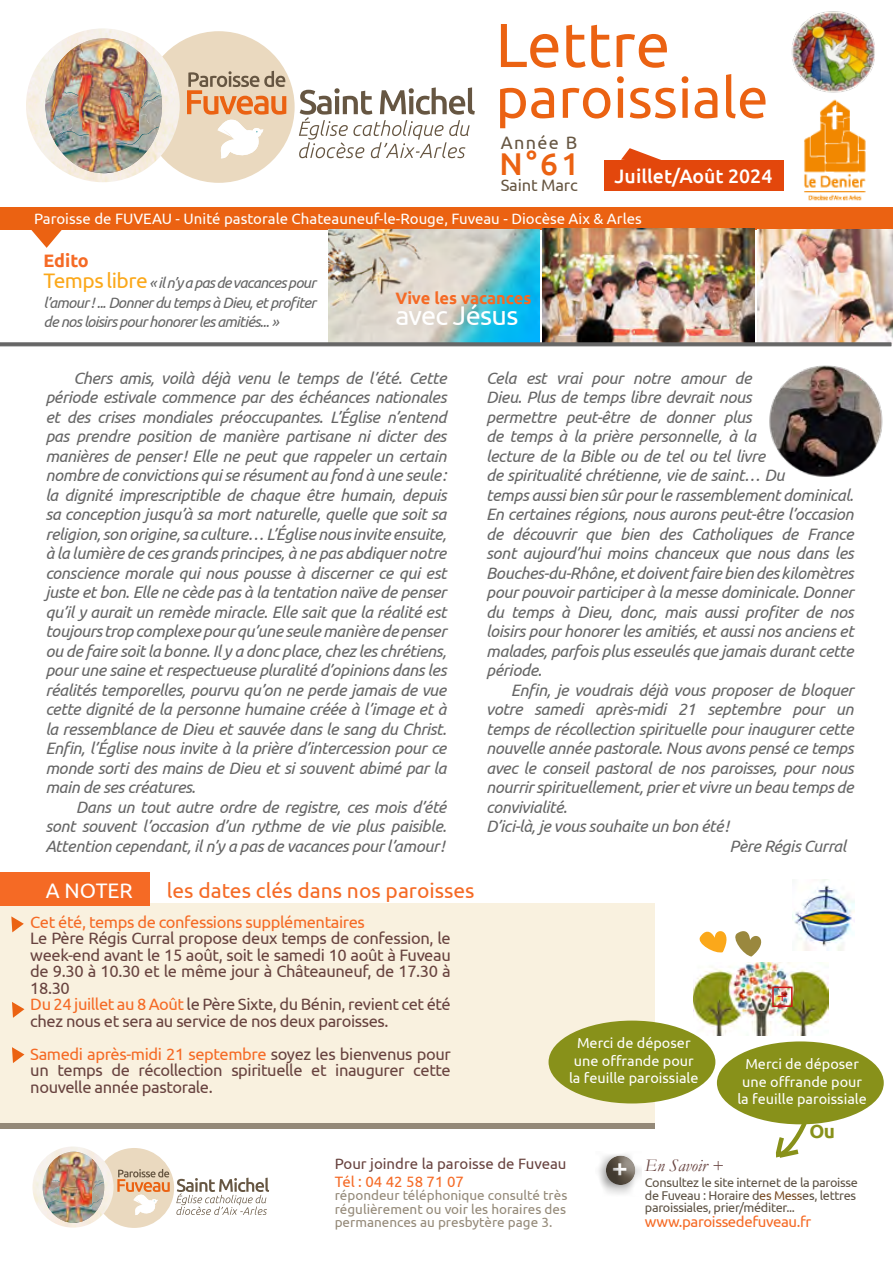
<style>
.page{position:relative;width:893px;height:1263px;background:#fff}
.page>*{position:absolute;margin:0;border:0;box-sizing:border-box;transform-origin:0 0}
.t1{font:62.1px "Ubuntu";color:#eb6212}
.t2{font:56.4px "Ubuntu";color:#eb6212}
.t3{font:500 31.5px "Ubuntu";color:#eb6212}
.t4{font:27px "Ubuntu";letter-spacing:-.025em;color:#fff}
.t5{font:500 25.65px "Ubuntu";color:#fff}
.t6{font:21px "Ubuntu";color:#f56a25}
.t7{font:21px "Ubuntu";color:#fff}
.t8{font:500 19.5px "Ubuntu";color:#fff}
.t9{font:700 19.05px "Ubuntu";color:#88911a}
.t10{font:18px "Ubuntu";letter-spacing:.075em;color:#665642}
.t11{font:700 18px "Ubuntu";letter-spacing:-.005em;color:#f56a25}
.t12{font:18px "Minion Pro";color:#cd1719}
.t13{font:italic 17.7px "Garamond";color:#68433f}
.t14{font:italic 16.5px/19.5px "Ubuntu";letter-spacing:-.025em;color:#666;text-align:justify}
.t15{font:16.5px/16.5px "Ubuntu";letter-spacing:-.025em;color:#68433f;text-align:justify}
.t16{font:16.5px "Ubuntu";letter-spacing:-.025em;color:#f56a25}
.t17{font:700 16.5px "Ubuntu";color:#f56a25}
.t18{font:16.5px "Ubuntu";letter-spacing:-.01em;color:#665642}
.t19{font:italic 15px/19.5px "Ubuntu";letter-spacing:-.05em;color:#666;text-align:justify}
.t20{font:15px "Ubuntu";color:#fff}
.t21{font:15px "Ubuntu";color:#68433f}
.t22{font:15px "Ubuntu";letter-spacing:-.025em;color:#f56a25}
.t23{font:15px "Ubuntu";color:#f56a25}
.t24{font:14.4px/17.4px "Ubuntu";color:#fff;text-align:center}
.t25{font:13.5px/13.5px "Ubuntu";color:#948978;text-align:justify}
.t26{font:12.75px/12.8px "Ubuntu";letter-spacing:-.025em;color:#5e5345}
.s1{font-style:normal;font-size:21px;color:#fba81a}
.s2{color:#f56a25}
.s3{color:#7c4e27}
</style>
<div class="page">
<div style="left:0;top:903px;width:655px;height:226px;background:#f9f1df"></div>
<img style="left:694px;top:963px;width:135px;height:72px">
<img style="left:783px;top:99px;width:83px;height:102px">
<svg style="left:31px;top:230px;width:31px;height:18px"></svg>
<div style="left:595px;top:1151px;width:46px;height:45px;background:#000;opacity:.46"></div>
<div style="left:606px;top:1138px;width:42px;height:59px;background:#fff"></div>
<div style="left:606px;top:1145px;width:34px;height:57px;background:#000;opacity:.3"></div>
<div style="left:94px;top:1148px;width:80px;height:80px;background:#ead9bf;border-radius:50%"></div>
<img style="left:32px;top:1146px;width:82px;height:81px;border-radius:41px">
<img style="left:92px;top:1152px;width:12px;height:71px">
<img style="left:42px;top:1159px;width:1px;height:55px">
<img style="left:43px;top:1152px;width:49px;height:71px">
<svg style="left:80px;top:1180px;width:25px;height:28px"></svg>
<svg style="left:43px;top:1188px;width:23px;height:16px"></svg>
<svg style="left:117px;top:1169px;width:53px;height:46px"></svg>
<svg style="left:176px;top:1177px;width:93px;height:38px"></svg>
<img style="left:46px;top:1181px;width:15px;height:3px">
<img style="left:83px;top:1181px;width:15px;height:3px">
<div style="left:0;top:207px;width:893px;height:23px;background:#eb6212"></div>
<div style="left:143px;top:31px;width:152px;height:152px;background:#ead9bf;border-radius:50%"></div>
<img style="left:26px;top:28px;width:154px;height:154px;border-radius:77px">
<img style="left:139px;top:38px;width:23px;height:135px">
<img style="left:46px;top:38px;width:93px;height:135px">
<svg style="left:62px;top:92px;width:16px;height:2px"></svg>
<img style="left:116px;top:92px;width:46px;height:53px">
<svg style="left:46px;top:108px;width:43px;height:29px"></svg>
<svg style="left:187px;top:71px;width:99px;height:89px"></svg>
<svg style="left:299px;top:87px;width:176px;height:71px"></svg>
<img style="left:51px;top:94px;width:29px;height:5px">
<img style="left:121px;top:94px;width:29px;height:6px">
<div style="left:772px;top:986px;width:21px;height:21px;border:2px solid #cd1719"></div>
<div style="left:0;top:872px;width:150px;height:33px;background:#f56a25"></div>
<svg style="left:774px;top:1122px;width:36px;height:36px"></svg>
<img style="left:793px;top:879px;width:61px;height:71px">
<img style="left:769px;top:365px;width:114px;height:112px">
<div style="left:604px;top:160px;width:179px;height:31px;background:#e3470c"></div>
<svg style="left:621px;top:148px;width:40px;height:12px"></svg>
<img style="left:791px;top:9px;width:85px;height:86px;border-radius:43px">
<svg style="left:11px;top:916px;width:13px;height:16px"></svg>
<svg style="left:12px;top:1002px;width:12px;height:16px"></svg>
<svg style="left:12px;top:1047px;width:12px;height:16px"></svg>
<div style="left:717px;top:1041px;width:167px;height:83px;background:#88911a;border-radius:50%"></div>
<div style="left:549px;top:1020px;width:166px;height:83px;background:#88911a;border-radius:50%"></div>
<svg style="left:699px;top:931px;width:63px;height:25px"></svg>
<div style="left:0;top:1123px;width:655px;height:6px;background:#948978"></div>
<img style="left:543px;top:228px;width:211px;height:114px">
<img style="left:328px;top:229px;width:211px;height:113px">
<img style="left:758px;top:230px;width:135px;height:112px">
<svg style="left:0;top:342px;width:892px;height:5px;background:#7f7f7f"></svg>
<p class="t1" style="left:496px;top:7px;width:176px">Lettre</p>
<p class="t2" style="left:496px;top:64px;width:274px">paroissiale</p>
<p class="t10" style="left:501px;top:132px;width:78px">Année B</p>
<p class="t3" style="left:500px;top:144px;width:81px">N°61</p>
<p class="t18" style="left:501px;top:175px;width:79px">Saint Marc</p>
<p class="t8" style="left:615px;top:163px;width:159px">Juillet/Août 2024</p>
<p class="t20" style="left:34px;top:210px;width:609px">Paroisse de FUVEAU - Unité pastorale Chateauneuf-le-Rouge, Fuveau - Diocèse Aix &amp; Arles</p>
<p class="t11" style="left:44px;top:250px;width:47px">Edito</p>
<p class="t19" style="left:44px;top:273px;width:274px"><span class="s1">Temps libre</span>« il n’y a pas de vacances pour l’amour ! ... Donner du temps à Dieu, et profiter de nos loisirs pour honorer les amitiés... »</p>
<p class="t17" style="left:396px;top:288px;width:137px">Vive les vacances</p>
<p class="t4" style="left:396px;top:299px;width:124px">avec Jésus</p>
<p class="t14" style="left:45px;top:368px;width:403px;text-indent:28px">Chers amis, voilà déjà venu le temps de l’été. Cette période estivale commence par des échéances nationales et des crises mondiales préoccupantes. L’Église n’entend pas prendre position de manière partisane ni dicter des manières de penser! Elle ne peut que rappeler un certain nombre de convictions qui se résument au fond à une seule: la dignité imprescriptible de chaque être humain, depuis sa conception jusqu’à sa mort naturelle, quelle que soit sa religion, son origine, sa culture… L’Église nous invite ensuite, à la lumière de ces grands principes, à ne pas abdiquer notre conscience morale qui nous pousse à discerner ce qui est juste et bon. Elle ne cède pas à la tentation naïve de penser qu’il y aurait un remède miracle. Elle sait que la réalité est toujours trop complexe pour qu’une seule manière de penser ou de faire soit la bonne. Il y a donc place, chez les chrétiens, pour une saine et respectueuse pluralité d’opinions dans les réalités temporelles, pourvu qu’on ne perde jamais de vue cette dignité de la personne humaine créée à l’image et à la ressemblance de Dieu et sauvée dans le sang du Christ.<br>Enfin, l’Église nous invite à la prière d’intercession pour ce monde sorti des mains de Dieu et si souvent abimé par la main de ses créatures.</p>
<p class="t14" style="left:45px;top:797px;width:403px;text-indent:31px">Dans un tout autre ordre de registre, ces mois d’été sont souvent l’occasion d’un rythme de vie plus paisible.<br>Attention cependant, il n’y a pas de vacances pour l’amour!</p>
<p class="t7" style="left:46px;top:877px;width:88px">A NOTER</p>
<p class="t6" style="left:167px;top:877px;width:309px">les dates clés dans nos paroisses</p>
<p class="t16" style="left:30px;top:912px;width:336px">Cet été, temps de confessions supplémentaires</p>
<p class="t15" style="left:30px;top:929px;width:422px">Le Père Régis Curral propose deux temps de confession, le week-end avant le 15 août, soit le samedi 10 août à Fuveau de 9.30 à 10.30 et le même jour à Châteauneuf, de 17.30 à 18.30</p>
<p class="t15" style="left:30px;top:995px;width:422px"><span class="s2">Du 24 juillet au 8 Août</span> le Père Sixte, du Bénin, revient cet été chez nous et sera au service de nos deux paroisses.</p>
<p class="t15" style="left:30px;top:1045px;width:422px"><span class="s2">Samedi après-midi 21 septembre</span> soyez les bienvenus pour un temps de récollection spirituelle et inaugurer cette nouvelle année pastorale.</p>
<p class="t14" style="left:486px;top:368px;width:369px;text-align:left">Cela est vrai pour notre amour de<br>Dieu. Plus de temps libre devrait nous<br>permettre peut-être de donner plus<br>de temps à la prière personnelle, à la<br>lecture de la Bible ou de tel ou tel livre<br>de spiritualité chrétienne, vie de saint… Du<br>temps aussi bien sûr pour le rassemblement dominical.<br>En certaines régions, nous aurons peut-être l’occasion de découvrir que bien des Catholiques de France sont aujourd’hui moins chanceux que nous dans les Bouches-du-Rhône, et doivent faire bien des kilomètres pour pouvoir participer à la messe dominicale. Donner du temps à Dieu, donc, mais aussi profiter de nos loisirs pour honorer les amitiés, et aussi nos anciens et malades, parfois plus esseulés que jamais durant cette période.</p>
<p class="t14" style="left:486px;top:680px;width:369px;text-indent:25px">Enfin, je voudrais déjà vous proposer de bloquer votre samedi après-midi 21 septembre pour un temps de récollection spirituelle pour inaugurer cette nouvelle année pastorale. Nous avons pensé ce temps avec le conseil pastoral de nos paroisses, pour nous nourrir spirituellement, prier et vivre un beau temps de convivialité.</p>
<p class="t14" style="left:486px;top:816px;width:244px">D’ici-là, je vous souhaite un bon été!</p>
<p class="t14" style="left:729px;top:836px;width:118px">Père Régis Curral</p>
<p class="t24" style="left:569px;top:1034px;width:131px">Merci de déposer une offrande pour la feuille paroissiale</p>
<p class="t12" style="left:777px;top:983px;width:12px">+</p>
<p class="t24" style="left:737px;top:1055px;width:131px">Merci de déposer une offrande pour la feuille paroissiale</p>
<p class="t9" style="left:809px;top:1120px;width:27px">Ou</p>
<p class="t21" style="left:335px;top:1154px;width:233px">Pour joindre la paroisse de Fuveau</p>
<p class="t23" style="left:335px;top:1172px;width:131px">Tél : 04 42 58 71 07</p>
<p class="t25" style="left:335px;top:1188px;width:234px">répondeur téléphonique consulté très régulièrement ou voir les horaires des permanences au presbytère page 3.</p>
<h3 class="t5" style="left:638px;top:1162px;width:16px;rotate:90deg">+</h3>
<p class="t13" style="left:645px;top:1154px;width:80px">En Savoir +</p>
<p class="t26" style="left:645px;top:1176px;width:215px">Consultez le site internet de la paroisse de Fuveau : Horaire d<span class="s3">es Mess</span>es, lettres paroissiales, prier/méditer...</p>
<p class="t22" style="left:645px;top:1213px;width:168px">www.paroissedefuveau.fr</p>
</div>
